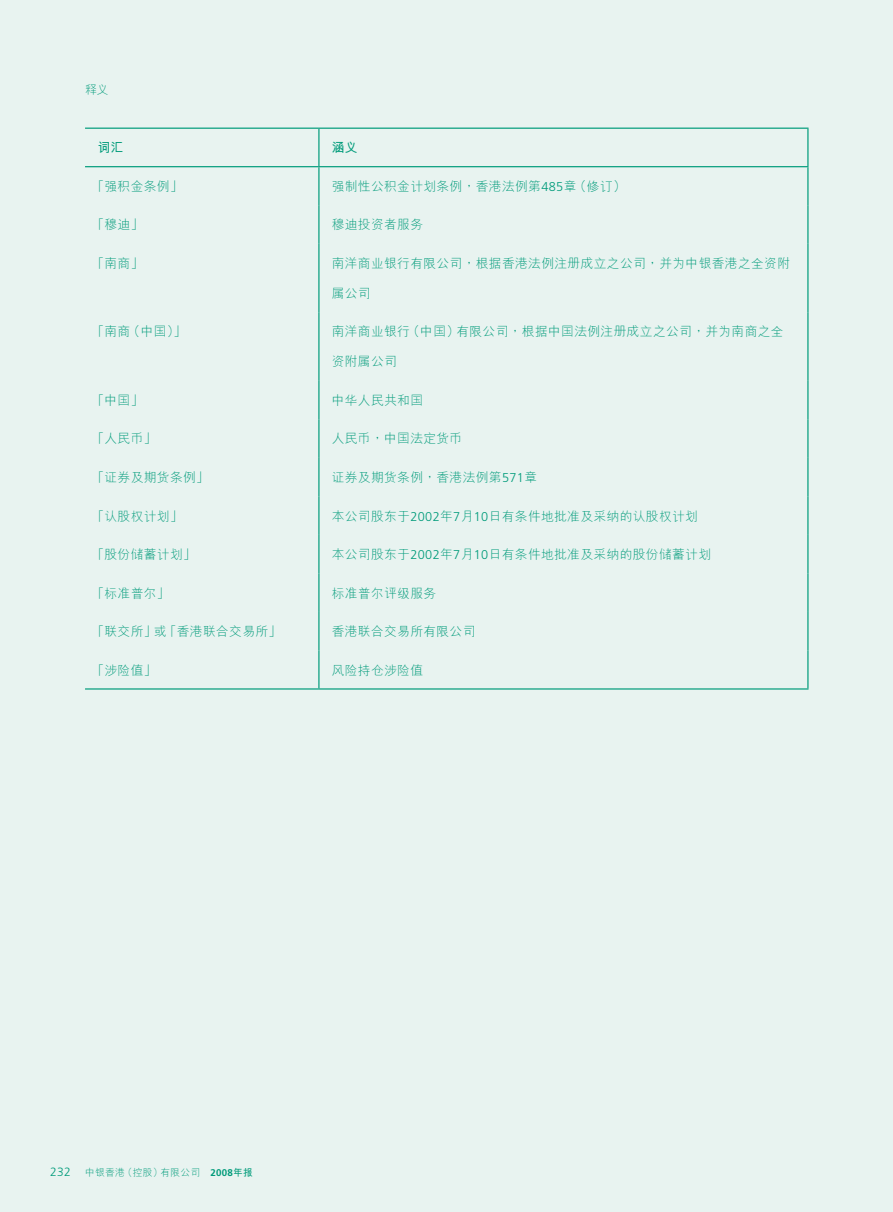
<style>
.page{position:relative;width:893px;height:1212px;background:#e8f3f0}
.page>*{position:absolute;margin:0;border:0;box-sizing:border-box;transform-origin:0 0}
._50_E_Table_Text{font:300 12.75px "M Hei HKS";letter-spacing:.03em;color:#009b7a}
._50_E_Table_Text-2{font:700 12.75px "M Hei HKS";color:#009b7a}
.t1{font:300 12px "M Hei HKS";color:#009b7a}
.t2{font:300 9.75px "M Hei HKS";letter-spacing:.03em;color:#009b7a}
.s1{font-family:"Frutiger LT Std"}
.s2{font-family:"Frutiger LT Std";font-size:12px}
.s3{font-family:"Frutiger LT Std";font-weight:700}
.s4{font-weight:700}
</style>
<div class="page">
<hr style="left:85px;top:166px;width:234px;height:1px;background:#009b7a">
<hr style="left:319px;top:166px;width:489px;height:1px;background:#009b7a">
<hr style="left:318px;top:129px;width:1px;height:37px;background:#009b7a">
<hr style="left:318px;top:167px;width:1px;height:38px;background:#009b7a">
<hr style="left:318px;top:205px;width:1px;height:39px;background:#009b7a">
<hr style="left:318px;top:244px;width:1px;height:68px;background:#009b7a">
<hr style="left:318px;top:312px;width:1px;height:69px;background:#009b7a">
<hr style="left:318px;top:381px;width:1px;height:38px;background:#009b7a">
<hr style="left:318px;top:419px;width:1px;height:39px;background:#009b7a">
<hr style="left:318px;top:458px;width:1px;height:38px;background:#009b7a">
<hr style="left:318px;top:496px;width:1px;height:39px;background:#009b7a">
<hr style="left:318px;top:535px;width:1px;height:38px;background:#009b7a">
<hr style="left:318px;top:573px;width:1px;height:39px;background:#009b7a">
<hr style="left:318px;top:612px;width:1px;height:38px;background:#009b7a">
<hr style="left:318px;top:650px;width:1px;height:38px;background:#009b7a">
<hr style="left:85px;top:128px;width:234px;height:1px;background:#009b7a">
<hr style="left:319px;top:128px;width:489px;height:1px;background:#009b7a">
<hr style="left:807px;top:129px;width:1px;height:37px;background:#009b7a">
<hr style="left:807px;top:167px;width:1px;height:38px;background:#009b7a">
<hr style="left:807px;top:205px;width:1px;height:39px;background:#009b7a">
<hr style="left:807px;top:244px;width:1px;height:68px;background:#009b7a">
<hr style="left:807px;top:312px;width:1px;height:69px;background:#009b7a">
<hr style="left:807px;top:381px;width:1px;height:38px;background:#009b7a">
<hr style="left:807px;top:419px;width:1px;height:39px;background:#009b7a">
<hr style="left:807px;top:458px;width:1px;height:38px;background:#009b7a">
<hr style="left:807px;top:496px;width:1px;height:39px;background:#009b7a">
<hr style="left:807px;top:535px;width:1px;height:38px;background:#009b7a">
<hr style="left:807px;top:573px;width:1px;height:39px;background:#009b7a">
<hr style="left:807px;top:612px;width:1px;height:38px;background:#009b7a">
<hr style="left:807px;top:650px;width:1px;height:38px;background:#009b7a">
<hr style="left:85px;top:688px;width:234px;height:1px;background:#009b7a">
<hr style="left:319px;top:688px;width:489px;height:1px;background:#009b7a">
<p class="t1" style="left:85px;top:82px;width:25px">釋義</p>
<p class="_50_E_Table_Text-2" style="left:98px;top:138px;width:27px">詞彙</p>
<p class="_50_E_Table_Text-2" style="left:332px;top:138px;width:27px">涵義</p>
<p class="_50_E_Table_Text" style="left:91px;top:177px;width:93px">「強積金條例」</p>
<p class="_50_E_Table_Text" style="left:332px;top:177px;width:296px">強制性公積金計劃條例，香港法例第<span class="s1">485</span>章（修訂）</p>
<p class="_50_E_Table_Text" style="left:91px;top:216px;width:54px">「穆迪」</p>
<p class="_50_E_Table_Text" style="left:332px;top:216px;width:93px">穆迪投資者服務</p>
<p class="_50_E_Table_Text" style="left:91px;top:254px;width:54px">「南商」</p>
<p class="_50_E_Table_Text" style="left:332px;top:254px;width:460px">南洋商業銀行有限公司，根據香港法例註冊成立之公司，並為中銀香港之全資附</p>
<p class="_50_E_Table_Text" style="left:332px;top:284px;width:40px">屬公司</p>
<p class="_50_E_Table_Text" style="left:91px;top:323px;width:96px">「南商（中國）」</p>
<p class="_50_E_Table_Text" style="left:332px;top:323px;width:454px">南洋商業銀行（中國）有限公司，根據中國法例註冊成立之公司，並為南商之全</p>
<p class="_50_E_Table_Text" style="left:332px;top:353px;width:67px">資附屬公司</p>
<p class="_50_E_Table_Text" style="left:91px;top:391px;width:54px">「中國」</p>
<p class="_50_E_Table_Text" style="left:332px;top:391px;width:93px">中華人民共和國</p>
<p class="_50_E_Table_Text" style="left:91px;top:430px;width:67px">「人民幣」</p>
<p class="_50_E_Table_Text" style="left:332px;top:430px;width:132px">人民幣，中國法定貨幣</p>
<p class="_50_E_Table_Text" style="left:91px;top:468px;width:119px">「證券及期貨條例」</p>
<p class="_50_E_Table_Text" style="left:332px;top:468px;width:207px">證券及期貨條例，香港法例第<span class="s1">571</span>章</p>
<p class="_50_E_Table_Text" style="left:91px;top:507px;width:93px">「認股權計劃」</p>
<p class="_50_E_Table_Text" style="left:332px;top:507px;width:368px">本公司股東於<span class="s1">2002</span>年<span class="s1">7</span>月<span class="s1">10</span>日有條件地批准及採納的認股權計劃</p>
<p class="_50_E_Table_Text" style="left:91px;top:545px;width:106px">「股份儲蓄計劃」</p>
<p class="_50_E_Table_Text" style="left:332px;top:545px;width:381px">本公司股東於<span class="s1">2002</span>年<span class="s1">7</span>月<span class="s1">10</span>日有條件地批准及採納的股份儲蓄計劃</p>
<p class="_50_E_Table_Text" style="left:91px;top:584px;width:80px">「標準普爾」</p>
<p class="_50_E_Table_Text" style="left:332px;top:584px;width:106px">標準普爾評級服務</p>
<p class="_50_E_Table_Text" style="left:91px;top:622px;width:191px">「聯交所」或「香港聯合交易所」</p>
<p class="_50_E_Table_Text" style="left:332px;top:622px;width:145px">香港聯合交易所有限公司</p>
<p class="_50_E_Table_Text" style="left:91px;top:661px;width:67px">「涉險值」</p>
<p class="_50_E_Table_Text" style="left:332px;top:661px;width:93px">風險持倉涉險值</p>
<p class="t2" style="left:50px;top:1166px;width:204px"><span class="s2">232</span> 中銀香港（控股）有限公司 <span class="s3">2008</span><span class="s4">年報</span></p>
</div>
